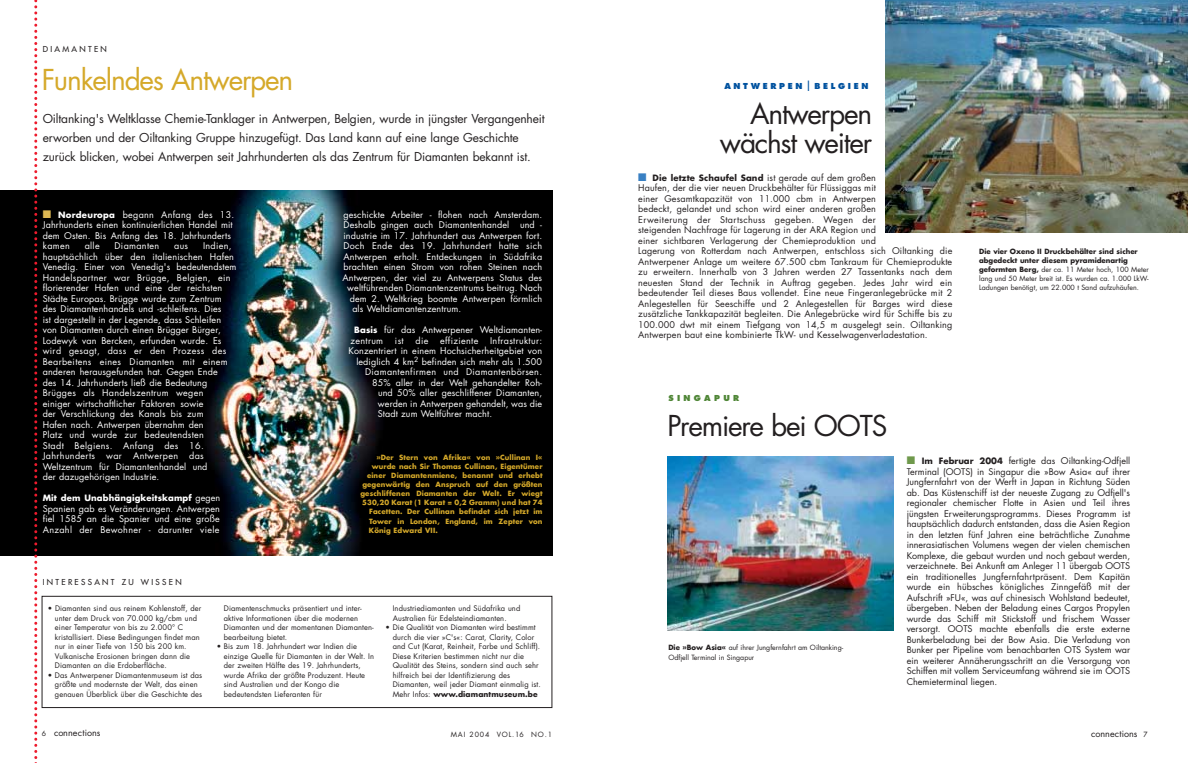
<style>
.page{position:relative;width:1188px;height:763px;background:#fff}
.page>*{position:absolute;margin:0;border:0;box-sizing:border-box;transform-origin:0 0}
.t1{font:28px/29px "Futura";letter-spacing:-.045em;color:#231f20;text-align:right}
.t2{font:28px "Futura";letter-spacing:-.045em;color:#d5a92a}
.t3{font:12px/19px "Futura";letter-spacing:-.01em;color:#231f20}
.t4{font:9px/10.5px "Futura";letter-spacing:.01em;color:#231f20}
.t5{font:9px/10.5px "Futura";letter-spacing:.01em;color:#fff}
.t6{font:9px "Futura";letter-spacing:.035em;color:#fff}
.t7{font:700 8.5px "Futura";letter-spacing:.015em;color:#231f20}
.t8{font:700 8.5px "Futura";letter-spacing:.015em;color:#fff}
.t9{font:8px "Futura";letter-spacing:.29em;color:#231f20}
.t10{font:800 8px "Futura";letter-spacing:.33em;color:#00529f}
.t11{font:800 8px "Futura";letter-spacing:.415em;color:#4f8636}
.t12{font:7.5px/9.5px "Futura";letter-spacing:.01em;color:#231f20}
.t13{font:700 7px "Futura";letter-spacing:.015em;color:#d5a92a}
.t14{font:7px/9.2px "Futura";color:#231f20}
.t15{font:7px "Futura";letter-spacing:.125em;color:#231f20}
.s1{color:#ddb853}
.s2{font-weight:700;font-size:8.5px}
.s3{font-weight:400;font-size:9px}
.s4{font-weight:700}
.s5{font-weight:400;font-size:12px}
.s6{color:#3980c3}
.s7{color:#6f994c}
.s8{font-size:7px}
</style>
<div class="page">
<img style="left:0;top:0;width:1188px;height:763px">
<p class="t9" style="left:43px;top:45px;width:66px">DIAMANTEN</p>
<h1 class="t2" style="left:42px;top:67px;width:253px">Funkelndes Antwerpen</h1>
<p class="t3" style="left:43px;top:111px;width:503px">Oiltanking's Weltklasse Chemie-Tanklager in Antwerpen, Belgien, wurde in jüngster Vergangenheit erworben und der Oiltanking Gruppe hinzugefügt. Das Land kann auf eine lange Geschichte zurück blicken, wobei Antwerpen seit Jahrhunderten als das Zentrum für Diamanten bekannt ist.</p>
<p class="t5" style="left:43px;top:210px;width:193px"><span class="s1">■</span> <span class="s2">Nordeuropa</span> begann Anfang des 13.<br>Jahrhunderts einen kontinuierlichen Handel mit dem Osten. Bis Anfang des 18. Jahrhunderts kamen</p>
<p class="t5" style="left:43px;top:241px;width:195px;text-indent:160px">Indien, hauptsächlich über den italienischen Hafen Venedig. Einer von Venedig's bedeutendstem Handelspartner war Brügge, Belgien, ein florierender Hafen und eine der reichsten Städte Europas. Brügge wurde zum Zentrum des Diamantenhandels und -schleifens. Dies<br>ist dargestellt in der Legende, dass Schleifen von Diamanten durch einen Brügger Bürger, Lodewyk van Bercken, erfunden wurde. Es wird gesagt, dass er den Prozess des Bearbeitens eines Diamanten mit einem anderen herausgefunden hat. Gegen Ende<br>des 14. Jahrhunderts ließ die Bedeutung Brügges als Handelszentrum wegen<br>einiger wirtschaftlicher Faktoren sowie<br>der Verschlickung des Kanals bis zum<br>Hafen nach. Antwerpen übernahm den<br>Platz und wurde zur bedeutendsten<br>Stadt Belgiens. Anfang des 16.<br>Jahrhunderts war Antwerpen das Weltzentrum für Diamantenhandel und<br>der dazugehörigen Industrie.</p>
<p class="t8" style="left:43px;top:494px;width:179px">Mit dem Unabhängigkeitskampf <span class="s3">gegen</span></p>
<p class="t5" style="left:43px;top:504px;width:179px;text-align:justify">Spanien gab es Veränderungen. Antwerpen fiel 1585 an die Spanier und eine große Anzahl der Bewohner - darunter viele</p>
<p class="t5" style="left:85px;top:241px;width:16px">alle</p>
<p class="t6" style="left:115px;top:241px;width:46px">Diamanten</p>
<p class="t5" style="left:174px;top:241px;width:16px">aus</p>
<p class="t9" style="left:43px;top:578px;width:140px">INTERESSANT ZU WISSEN</p>
<p class="t5" style="left:343px;top:210px;width:200px">geschickte Arbeiter - flohen nach Amsterdam.</p>
<p class="t5" style="left:343px;top:220px;width:200px">Deshalb gingen auch Diamantenhandel und -</p>
<p class="t5" style="left:343px;top:231px;width:200px">industrie im 17. Jahrhundert aus Antwerpen fort.</p>
<p class="t6" style="left:343px;top:241px;width:200px">Doch Ende des 19. Jahrhundert hatte sich</p>
<p class="t5" style="left:343px;top:252px;width:200px">Antwerpen erholt. Entdeckungen in Südafrika</p>
<p class="t5" style="left:343px;top:262px;width:200px">brachten einen Strom von rohen Steinen nach</p>
<p class="t5" style="left:342px;top:273px;width:201px">Antwerpen, der viel zu Antwerpens Status des</p>
<p class="t5" style="left:347px;top:283px;width:196px">weltführenden Diamantenzentrums beitrug. Nach</p>
<p class="t5" style="left:350px;top:294px;width:194px">dem 2. Weltkrieg boomte Antwerpen förmlich</p>
<p class="t5" style="left:352px;top:304px;width:111px">als Weltdiamantenzentrum.</p>
<p class="t5" style="left:350px;top:325px;width:193px;text-indent:4px"><span class="s2">Basis</span> für das Antwerpener Weltdiamanten&shy;zentrum</p>
<p class="t5" style="left:395px;top:336px;width:10px">ist</p>
<p class="t5" style="left:415px;top:336px;width:14px">die</p>
<p class="t6" style="left:440px;top:336px;width:40px">effiziente</p>
<p class="t6" style="left:490px;top:336px;width:54px">Infrastruktur:</p>
<p class="t5" style="left:348px;top:346px;width:195px">Konzentriert in einem Hochsicherheitgebiet von</p>
<p class="t5" style="left:356px;top:357px;width:187px">lediglich 4 km<sup>2</sup> befinden sich mehr als 1.500</p>
<p class="t6" style="left:365px;top:367px;width:178px">Diamantenfirmen und Diamantenbörsen.</p>
<p class="t5" style="left:372px;top:378px;width:171px">85% aller in der Welt gehandelter Roh-</p>
<p class="t5" style="left:378px;top:388px;width:166px">und 50% aller geschliffener Diamanten,</p>
<p class="t5" style="left:378px;top:399px;width:166px">werden in Antwerpen gehandelt, was die</p>
<p class="t5" style="left:378px;top:409px;width:116px">Stadt zum Weltführer macht.</p>
<p class="t13" style="left:376px;top:454px;width:168px">»Der Stern von Afrika« von »Cullinan I«</p>
<p class="t13" style="left:372px;top:463px;width:172px">wurde nach Sir Thomas Cullinan, Eigentümer</p>
<p class="t13" style="left:367px;top:472px;width:177px">einer Diamantenmiene, benannt und erhebt</p>
<p class="t13" style="left:362px;top:481px;width:182px">gegenwärtig den Anspruch auf den größten</p>
<p class="t13" style="left:360px;top:490px;width:184px">geschliffenen Diamanten der Welt. Er wiegt</p>
<p class="t13" style="left:362px;top:499px;width:182px">530,20 Karat (1 Karat = 0,2 Gramm) und hat 74</p>
<p class="t13" style="left:369px;top:508px;width:175px">Facetten. Der Cullinan befindet sich jetzt im</p>
<p class="t13" style="left:369px;top:517px;width:175px">Tower in London, England, im Zepter von</p>
<p class="t13" style="left:369px;top:527px;width:70px">König Edward VII.</p>
<p class="t12" style="left:55px;top:604px;width:148px;text-indent:-7px">• Diamanten sind aus reinem Kohlenstoff, der unter dem Druck von 70.000 kg/cbm und einer Temperatur von bis zu 2.000° C kristallisiert. Diese Bedingungen findet man nur in einer Tiefe von 150 bis 200 km.<br>Vulkanische Erosionen bringen dann die Diamanten an die Erdoberfläche.</p>
<p class="t12" style="left:55px;top:671px;width:149px;text-indent:-7px">• Das Antwerpener Diamantenmuseum ist das größte und modernste der Welt, das einen genauen Überblick über die Geschichte des</p>
<p class="t12" style="left:224px;top:604px;width:151px">Diamentenschmucks präsentiert und inter&shy;aktive Informationen über die modernen Diamanten und der momentanen Diamanten&shy;bearbeitung bietet.</p>
<p class="t12" style="left:224px;top:642px;width:152px;text-indent:-7px">• Bis zum 18. Jahrhundert war Indien die einzige Quelle für Diamanten in der Welt. In der zweiten Hälfte des 19. Jahrhunderts, wurde Afrika der größte Produzent. Heute sind Australien und der Kongo die bedeutendsten Lieferanten für</p>
<p class="t12" style="left:393px;top:604px;width:129px">Industriediamanten und Südafrika und<br>Australien für Edelsteindiamanten.</p>
<p class="t12" style="left:393px;top:623px;width:149px;text-indent:-7px">• Die Qualität von Diamanten wird bestimmt durch die vier »C's«: Carat, Clarity, Color and Cut (Karat, Reinheit, Farbe und Schliff).<br>Diese Kriterien bestimmen nicht nur die Qualität des Steins, sondern sind auch sehr hilfreich bei der Identifizierung des Diamanten, weil jeder Diamant einmalig ist.<br>Mehr Infos: <span class="s4">www.diamantmuseum.be</span></p>
<p class="t10" style="left:724px;top:82px;width:145px">ANTWERPEN<span class="s5">|</span>BELGIEN</p>
<h1 class="t1" style="left:720px;top:102px;width:154px">Antwerpen wächst weiter</h1>
<p class="t7" style="left:638px;top:174px;width:239px"><span class="s6">■</span> Die letzte Schaufel Sand <span class="s3">ist gerade auf dem großen</span></p>
<p class="t4" style="left:638px;top:183px;width:315px">Haufen, der die vier neuen Druckbehälter für Flüssiggas mit<br>einer Gesamtkapazität von 11.000 cbm in Antwerpen<br>bedeckt, gelandet und schon wird einer anderen großen<br>Erweiterung der Startschuss gegeben. Wegen der<br>steigenden Nachfrage für Lagerung in der ARA Region und<br>einer sichtbaren Verlagerung der Chemieproduktion und<br>Lagerung von Rotterdam nach Antwerpen, entschloss sich Oiltanking die Antwerpener Anlage um weitere 67.500 cbm Tankraum für Chemieprodukte zu erweitern. Innerhalb von 3 Jahren werden 27 Tassentanks nach dem neuesten Stand der Technik in Auftrag gegeben. Jedes Jahr wird ein bedeutender Teil dieses Baus vollendet. Eine neue Fingeranlegebrücke mit 2<br>Anlegestellen für Seeschiffe und 2 Anlegestellen für Barges wird diese zusätzliche Tankkapazität begleiten. Die Anlegebrücke wird für Schiffe bis zu 100.000 dwt mit einem Tiefgang von 14,5 m ausgelegt sein. Oiltanking Antwerpen baut eine kombinierte TkW- und Kesselwagenverladestation.</p>
<p class="t11" style="left:668px;top:394px;width:72px">SINGAPUR</p>
<h1 class="t1" style="left:667px;top:413px;width:221px">Premiere bei OOTS</h1>
<p class="t14" style="left:979px;top:247px;width:171px"><span class="s4">Die vier Oxeno II Druckbehälter sind sicher abgedeckt unter diesem pyramidenartig geformten Berg,</span> der ca. 11 Meter hoch, 100 Meter lang und 50 Meter breit ist. Es wurden ca. 1.000 LkW-Ladungen benötigt, um 22.000 t Sand aufzuhäufen.</p>
<p class="t14" style="left:668px;top:643px;width:176px"><span class="s4">Die »Bow Asia«</span> auf ihrer Jungfernfahrt am Oiltanking-<br>Odfjell Terminal in Singapur</p>
<p class="t4" style="left:906px;top:456px;width:225px;text-align:justify"><span class="s7">■</span> <span class="s2">Im Februar 2004</span> fertigte das Oiltanking-Odfjell Terminal (OOTS) in Singapur die »Bow Asia« auf ihrer Jungfernfahrt von der Werft in Japan in Richtung Süden ab. Das Küstenschiff ist der neueste Zugang zu Odfjell's regionaler chemischer Flotte in Asien und Teil ihres jüngsten Erweiterungsprogramms. Dieses Programm ist hauptsächlich dadurch entstanden, dass die Asien Region in den letzten fünf Jahren eine beträchtliche Zunahme innerasiatischen Volumens wegen der vielen chemischen Komplexe, die gebaut wurden und noch gebaut werden, verzeichnete. Bei Ankunft am Anleger 11 übergab OOTS ein traditionelles Jungfernfahrtpräsent. Dem Kapitän wurde ein hübsches königliches Zinngefäß mit der Aufschrift »FU«, was auf chinesisch Wohlstand bedeutet, übergeben. Neben der Beladung eines Cargos Propylen wurde das Schiff mit Stickstoff und frischem Wasser versorgt. OOTS machte ebenfalls die erste externe Bunkerbeladung bei der Bow Asia. Die Verladung von Bunker per Pipeline vom benachbarten OTS System war ein weiterer Annäherungsschritt an die Versorgung von Schiffen mit vollem Serviceumfang während sie im OOTS Chemieterminal liegen.</p>
<p class="t4" style="left:42px;top:728px;width:60px"><span class="s8">6</span> connections</p>
<p class="t15" style="left:451px;top:731px;width:103px">MAI 2004 VOL.16 NO.1</p>
<p class="t4" style="left:1091px;top:728px;width:58px">connections <span class="s8">7</span></p>
</div>
